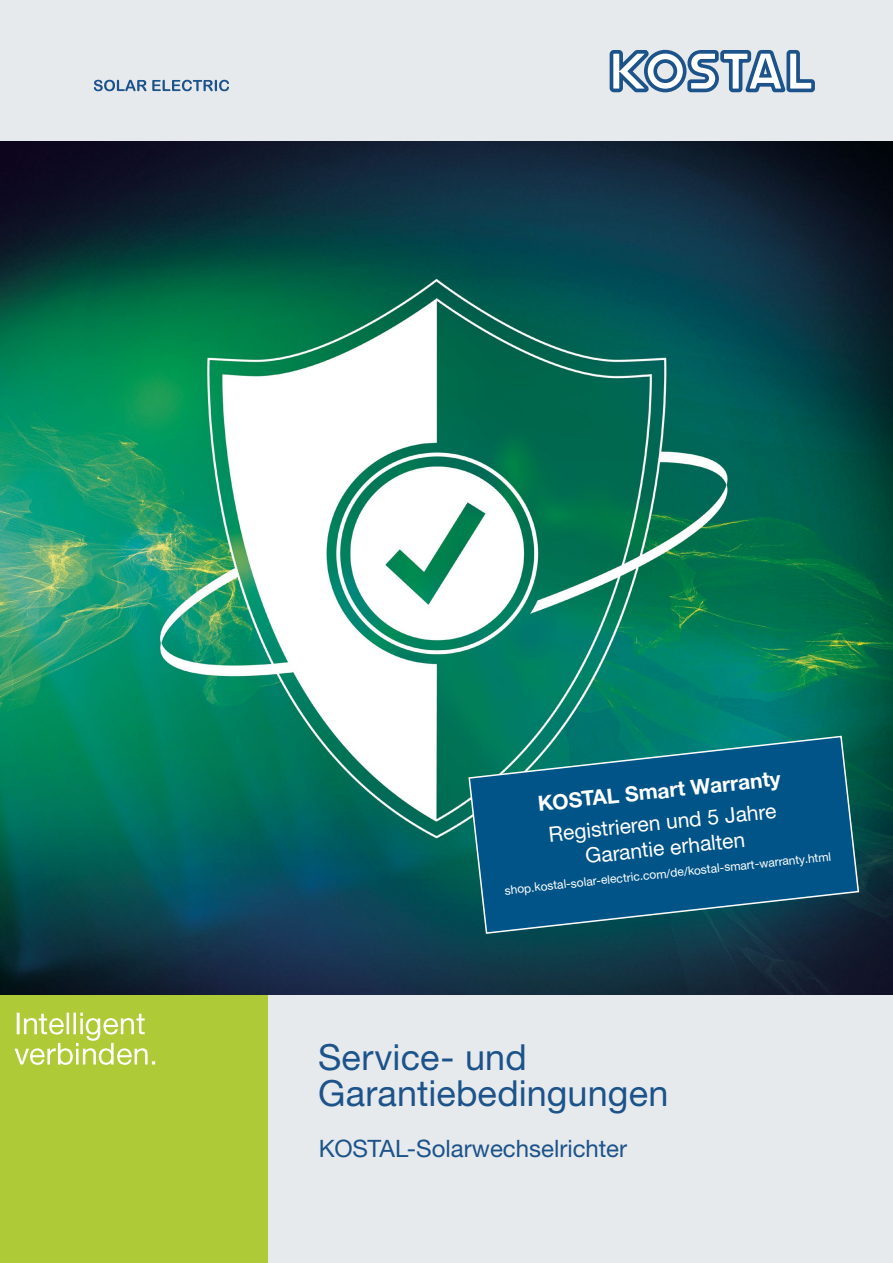
<style>
.page{position:relative;width:893px;height:1263px;background:#fff}
.page>*{position:absolute;margin:0;border:0;box-sizing:border-box;transform-origin:0 0}
.Titel_H1{font:36px/36px "Helvetica Neue LTW1 G";letter-spacing:.005em;color:#1c538a}
.Titel_H2{font:24px "Helvetica Neue LTW1 G";color:#1c538a}
.Tabelle_schwarz{font:21px/25.5px "Helvetica Neue LTW1 G";color:#fff;text-align:center}
.Tabelle_schwarz-2{font:700 21px "Helvetica Neue LTW1 G";color:#fff}
.Tabelle_schwarz-3{font:12px "Helvetica Neue LTW1 G";color:#fff}
</style>
<div class="page">
<img style="left:0;top:140px;width:893px;height:855px">
<div style="left:0;top:0;width:893px;height:140px;background:#e7eaec"></div>
<div style="left:0;top:995px;width:893px;height:268px;background:#e7eaec"></div>
<svg style="left:610px;top:50px;width:205px;height:42px"></svg>
<svg style="left:94px;top:80px;width:52px;height:11px"></svg>
<svg style="left:152px;top:80px;width:77px;height:11px"></svg>
<div style="left:0;top:995px;width:268px;height:268px;background:#aecb37"></div>
<svg style="left:468px;top:735px;width:392px;height:200px;background:#07597e"></svg>
<p class="Tabelle_schwarz-2" style="left:537px;top:791px;width:245px;rotate:-6deg">KOSTAL Smart Warranty</p>
<p class="Tabelle_schwarz" style="left:547px;top:821px;width:230px;rotate:-6deg">Registrieren und 5 Jahre<br>Garantie erhalten</p>
<p class="Tabelle_schwarz-3" style="left:504px;top:883px;width:330px;rotate:-6deg">shop.kostal-solar-electric.com/de/kostal-smart-warranty.html</p>
<p class="Titel_H1" style="left:318px;top:1039px;width:352px">Service- und<br>Garantiebedingungen</p>
<p class="Titel_H2" style="left:319px;top:1133px;width:310px">KOSTAL-Solarwechselrichter</p>
</div>
